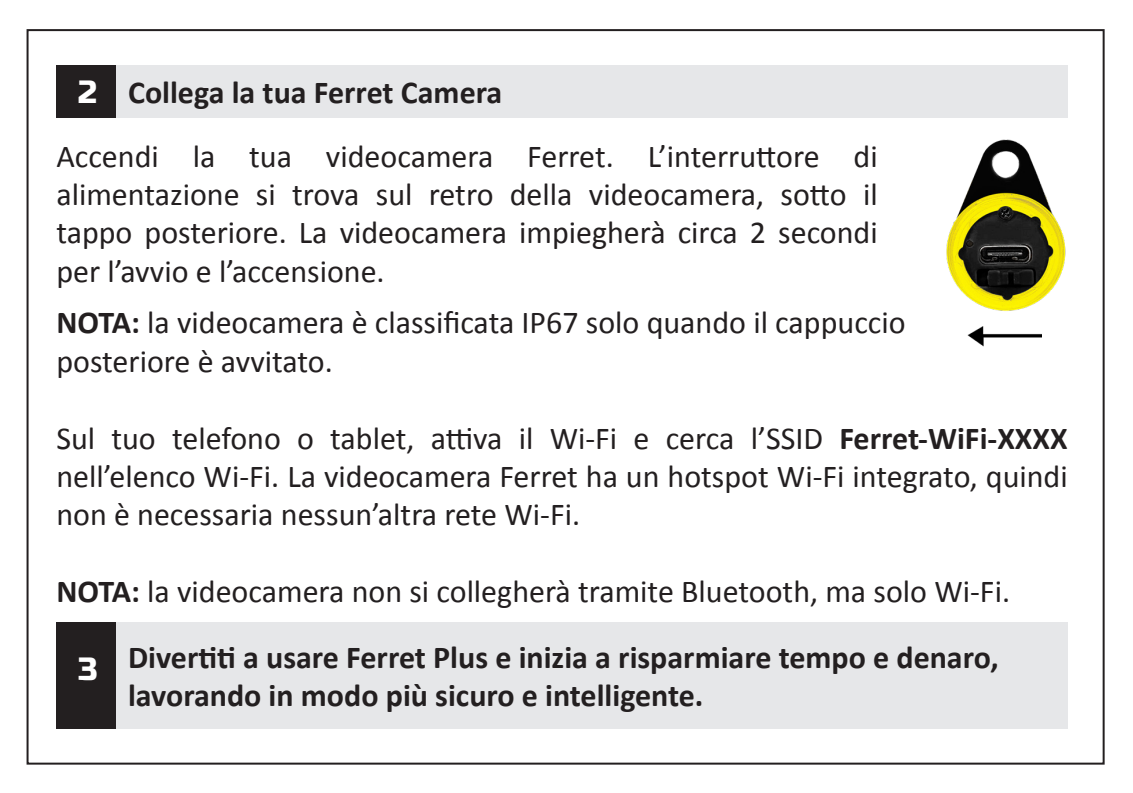
<style>
.page{position:relative;width:1133px;height:793px;background:#fff}
.page>*{position:absolute;margin:0;border:0;box-sizing:border-box;transform-origin:0 0}
.t1{font:32px/38.4px "Calibri";color:#231f20;text-align:justify}
.t2{font:700 32px/38.4px "Calibri";color:#231f20}
.t3{font:32px "Russo One";color:#fff}
.s1{font-weight:700}
</style>
<div class="page">
<img style="left:946px;top:139px;width:120px;height:172px">
<div style="left:56px;top:65px;width:61px;height:53px;background:#231f20"></div>
<div style="left:117px;top:65px;width:951px;height:53px;background:#e6e7e9"></div>
<div style="left:56px;top:622px;width:61px;height:107px;background:#231f20"></div>
<div style="left:117px;top:622px;width:951px;height:107px;background:#e6e7e9"></div>
<img style="left:967px;top:326px;width:75px;height:21px">
<p class="t3" style="left:78px;top:73px;width:20px">2</p>
<p class="t2" style="left:128px;top:72px;width:376px">Collega la tua Ferret Camera</p>
<p class="t1" style="left:56px;top:136px;width:823px">Accendi la tua videocamera Ferret. L’interruttore di alimentazione si trova sul retro della videocamera, sotto il tappo posteriore. La videocamera impiegherà circa 2 secondi per l’avvio e l’accensione.</p>
<p class="t1" style="left:56px;top:302px;width:851px"><span class="s1">NOTA:</span> la videocamera è classificata IP67 solo quando il cappuccio</p>
<p class="t1" style="left:56px;top:341px;width:278px">posteriore è avvitato.</p>
<p class="t1" style="left:56px;top:418px;width:1013px">Sul tuo telefono o tablet, attiva il Wi-Fi e cerca l’SSID <span class="s1">Ferret-WiFi-XXXX </span>nell’elenco Wi-Fi. La videocamera Ferret ha un hotspot Wi-Fi integrato, quindi non è necessaria nessun’altra rete Wi-Fi.</p>
<p class="t1" style="left:56px;top:571px;width:955px"><span class="s1">NOTA:</span> la videocamera non si collegherà tramite Bluetooth, ma solo Wi-Fi.</p>
<p class="t2" style="left:128px;top:637px;width:872px">Divertiti a usare Ferret Plus e inizia a risparmiare tempo e denaro, lavorando in modo più sicuro e intelligente.</p>
<p class="t3" style="left:78px;top:650px;width:21px">3</p>
</div>
